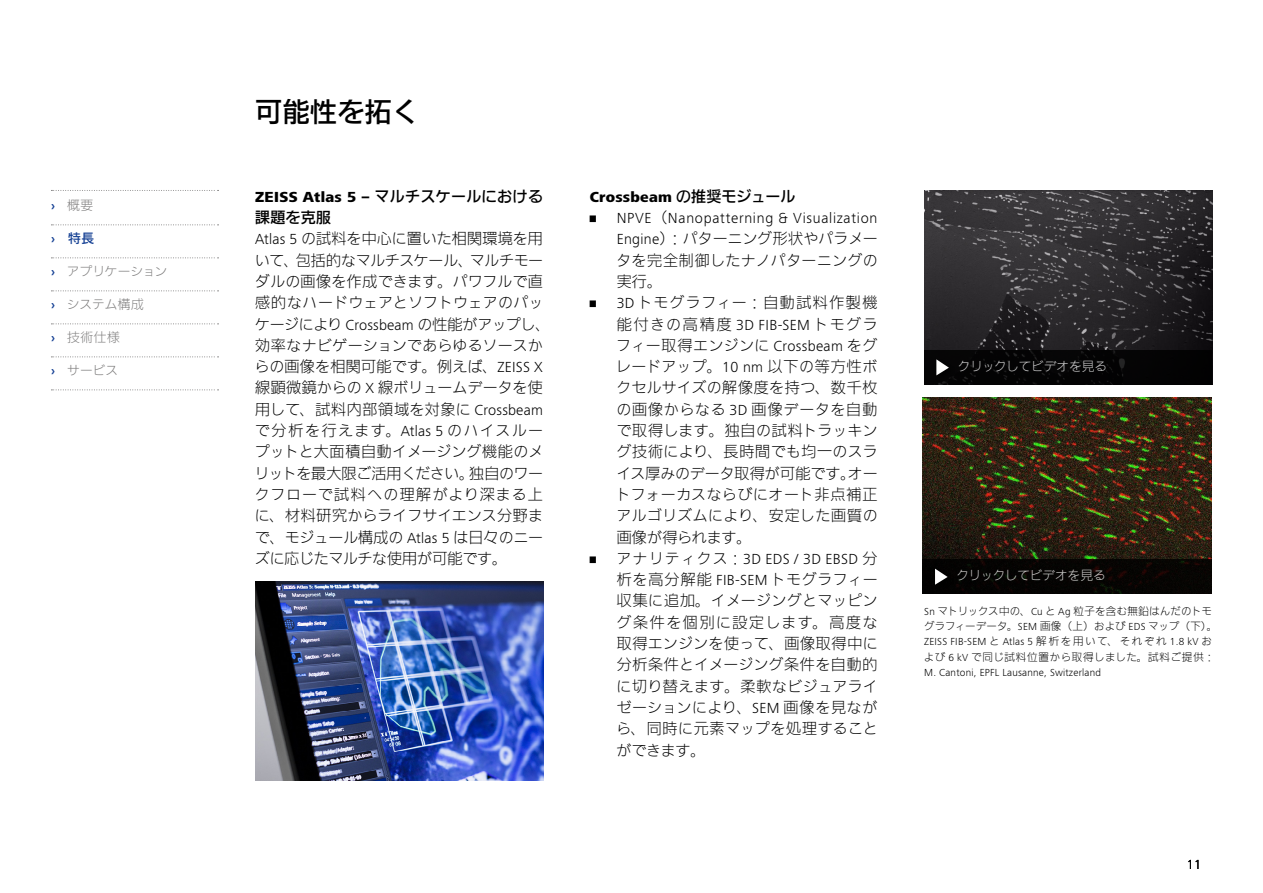
<style>
.page{position:relative;width:1263px;height:893px;background:#fff}
.page>*{position:absolute;margin:0;border:0;box-sizing:border-box;transform-origin:0 0}
.t1{font:500 27px "Iwa N Go Pro";letter-spacing:.015em;color:#000}
.t2{font:300 15px/21.3px "Iwa N Go Pro";letter-spacing:.01em;color:#000;text-align:justify}
.t3{font:800 15px "ZEISS Frutiger Next W1 G";letter-spacing:.02em;color:#000}
.t4{font:300 15px "ZEISS Frutiger Next W1 G";letter-spacing:.045em;color:#000}
.t5{font:300 15px "ZEISS Frutiger Next W1 G";letter-spacing:.025em;color:#000}
.t6{font:300 13.5px "ZEISS Frutiger Next W1 G";color:#000}
.t7{font:300 12.75px "Iwa N Go Pro";letter-spacing:-.005em;color:#7c7b7b}
.t8{font:300 12.75px "Iwa N Go Pro";letter-spacing:-.035em;color:#fff}
.t9{font:500 12.75px "Iwa N Go Pro";color:#164194}
.t10{font:300 10.5px "ZEISS Frutiger Next W1 G";letter-spacing:.02em;color:#000}
.t11{font:300 10.5px/15px "Iwa N Go Pro";letter-spacing:.005em;color:#000}
.t12{font:300 10.5px "Iwa N Go Pro";letter-spacing:.065em;color:#000}
.s1{font-family:"ZEISS Frutiger Next W1 G";font-weight:700;color:#164194}
.s2{font-family:"ZEISS Frutiger Next W1 G";font-weight:700}
.s3{font-family:"Iwa N Go Pro";font-weight:500}
.s4{font-weight:500}
.s5{font-family:"ZEISS Frutiger Next W1 G"}
.s6{font-family:"Iwa N Go Pro"}
</style>
<div class="page">
<img style="left:255px;top:582px;width:288px;height:198px">
<img style="left:924px;top:190px;width:288px;height:160px">
<img style="left:923px;top:397px;width:289px;height:163px">
<div style="left:924px;top:350px;width:288px;height:34px;background:#000"></div>
<svg style="left:936px;top:359px;width:13px;height:16px"></svg>
<div style="left:923px;top:560px;width:289px;height:34px;background:#000"></div>
<svg style="left:935px;top:569px;width:13px;height:16px"></svg>
<svg style="left:51px;top:190px;width:168px;height:1px"></svg>
<svg style="left:51px;top:224px;width:168px;height:1px"></svg>
<svg style="left:51px;top:257px;width:168px;height:1px"></svg>
<svg style="left:51px;top:290px;width:168px;height:1px"></svg>
<svg style="left:51px;top:323px;width:168px;height:1px"></svg>
<svg style="left:51px;top:356px;width:168px;height:1px"></svg>
<svg style="left:51px;top:389px;width:168px;height:1px"></svg>
<p class="t7" style="left:51px;top:196px;width:44px"><span class="s1">›</span> 概要</p>
<p class="t9" style="left:51px;top:229px;width:45px"><span class="s2">›</span> 特長</p>
<p class="t7" style="left:51px;top:262px;width:118px"><span class="s1">›</span> アプリケーション</p>
<p class="t7" style="left:51px;top:295px;width:94px"><span class="s1">›</span> システム構成</p>
<p class="t7" style="left:51px;top:328px;width:70px"><span class="s1">›</span> 技術仕様</p>
<p class="t7" style="left:51px;top:361px;width:69px"><span class="s1">›</span> サービス</p>
<h1 class="t1" style="left:255px;top:91px;width:165px">可能性を拓く</h1>
<p class="t3" style="left:255px;top:186px;width:289px">ZEISS Atlas 5 – <span class="s3">マルチスケールにおける</span></p>
<p class="t2" style="left:254px;top:206px;width:297px;text-align:left"><span class="s4">課題を克服<br></span><span class="s5">Atlas 5</span> の試料を中心に置いた相関環境を用いて、包括的なマルチスケール、マルチモーダルの画像を作成できます。パワフルで直感的なハードウェアとソフトウェアのパッケージにより <span class="s5">Crossbeam</span> の性能がアップし、効率なナビゲーションであらゆるソースからの画像を相関可能です。例えば、<span class="s5">ZEISS X</span>線顕微鏡からの <span class="s5">X</span> 線ボリュームデータを使用して、試料内部領域を対象に <span class="s5">Crossbeam</span>で分析を行えます。<span class="s5">Atlas 5</span> のハイスループットと大面積自動イメージング機能のメリットを最大限ご活用ください。独自のワークフローで試料への理解がより深まる上に、材料研究からライフサイエンス分野まで、モジュール構成の <span class="s5">Atlas 5</span> は日々のニーズに応じたマルチな使用が可能です。</p>
<p class="t3" style="left:590px;top:186px;width:207px">Crossbeam <span class="s3">の推奨モジュール</span></p>
<p class="t4" style="left:590px;top:208px;width:289px">• NPVE<span class="s6">（</span>Nanopatterning &amp; Visualization</p>
<p class="t2" style="left:616px;top:227px;width:263px"><span class="s5">Engine</span>）：パターニング形状やパラメータを完全制御したナノパターニングの実行。</p>
<p class="t2" style="left:616px;top:291px;width:264px;text-indent:-26px"><span class="s5">• 3D</span> トモグラフィー：自動試料作製機能付きの高精度 <span class="s5">3D FIB-SEM</span> トモグラフィー取得エンジンに <span class="s5">Crossbeam</span> をグレードアップ。<span class="s5">10 nm</span> 以下の等方性ボクセルサイズの解像度を持つ、数千枚の画像からなる <span class="s5">3D</span> 画像データを自動で取得します。独自の試料トラッキング技術により、長時間でも均一のスライス厚みのデータ取得が可能です。オートフォーカスならびにオート非点補正アルゴリズムにより、安定した画質の画像が得られます。</p>
<p class="t5" style="left:590px;top:548px;width:289px">• <span class="s6">アナリティクス：</span>3D EDS / 3D EBSD <span class="s6">分</span></p>
<p class="t2" style="left:616px;top:568px;width:263px">析を高分解能 <span class="s5">FIB-SEM</span> トモグラフィー収集に追加。イメージングとマッピング条件を個別に設定します。高度な取得エンジンを使って、画像取得中に分析条件とイメージング条件を自動的に切り替えます。柔軟なビジュアライゼーションにより、<span class="s5">SEM</span> 画像を見ながら、同時に元素マップを処理することができます。</p>
<p class="t8" style="left:958px;top:357px;width:151px">クリックしてビデオを見る</p>
<p class="t8" style="left:956px;top:566px;width:151px">クリックしてビデオを見る</p>
<p class="t11" style="left:924px;top:603px;width:295px"><span class="s5">Sn</span> マトリックス中の、<span class="s5">Cu</span> と <span class="s5">Ag</span> 粒子を含む無鉛はんだのトモグラフィーデータ。<span class="s5">SEM</span> 画像（上）および <span class="s5">EDS</span> マップ（下）。</p>
<p class="t10" style="left:924px;top:635px;width:289px">ZEISS FIB-SEM <span class="s6">と</span> Atlas 5 <span class="s6">解析を用いて、それぞれ</span> 1.8 kV <span class="s6">お</span></p>
<p class="t12" style="left:924px;top:649px;width:292px">よび <span class="s5">6 kV</span> で同じ試料位置から取得しました。試料ご提供：</p>
<p class="t10" style="left:924px;top:665px;width:178px">M. Cantoni, EPFL Lausanne, Switzerland</p>
<p class="t6" style="left:1187px;top:855px;width:16px">11</p>
</div>
